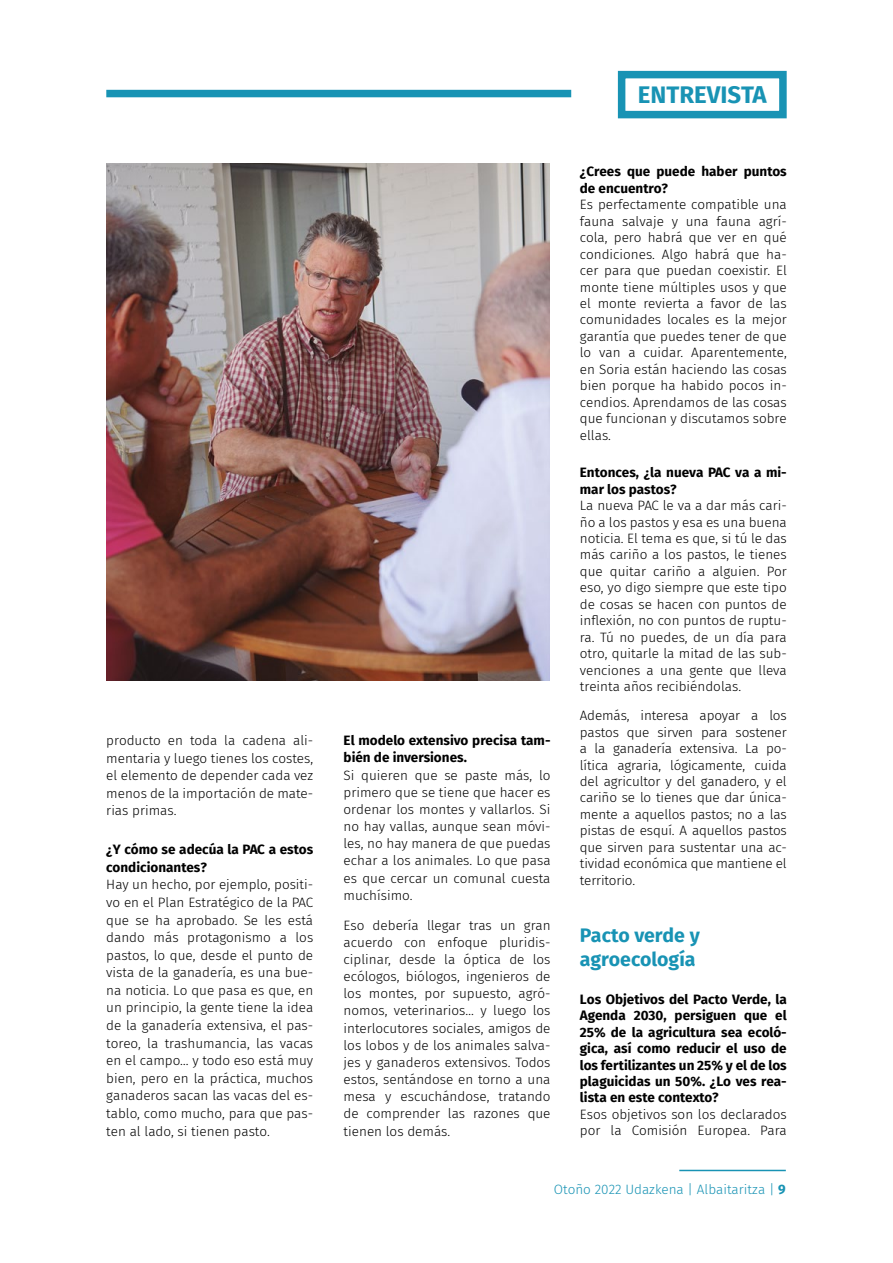
<style>
.page{position:relative;width:893px;height:1263px;background:#fff}
.page>*{position:absolute;margin:0;border:0;box-sizing:border-box;transform-origin:0 0}
.t1{font:700 24px "Fira Sans";color:#1893b4}
.t2{font:700 19.5px/23.7px "Fira Sans";color:#1893b4}
.t3{font:300 13.5px/16.5px "Fira Sans";color:#000;text-align:justify}
.t4{font:700 13.5px/16.5px "Fira Sans";color:#000}
.t5{font:300 13.5px "Fira Sans";color:#1893b4}
.s1{font-weight:700}
</style>
<div class="page">
<div style="left:618px;top:71px;width:169px;height:47px;border:8px solid #1893b4"></div>
<div style="left:106px;top:90px;width:465px;height:7px;background:#1893b4"></div>
<hr style="left:679px;top:1170px;width:107px;height:1px;background:#1893b4">
<img style="left:106px;top:164px;width:444px;height:516px">
<p class="t3" style="left:106px;top:731px;width:208px;line-height:17.5px">producto en toda la cadena ali&shy;mentaria y luego tienes los costes, el elemento de depender cada vez menos de la importación de mate&shy;rias primas.</p>
<p class="t4" style="left:106px;top:840px;width:208px;line-height:17.5px">¿Y cómo se adecúa la PAC a estos condicionantes?</p>
<p class="t3" style="left:106px;top:876px;width:208px;line-height:17.5px">Hay un hecho, por ejemplo, positi&shy;vo en el Plan Estratégico de la PAC que se ha aprobado. Se les está dando más protagonismo a los pastos, lo que, desde el punto de vista de la ganadería, es una bue&shy;na noticia. Lo que pasa es que, en un principio, la gente tiene la idea de la ganadería extensiva, el pas&shy;toreo, la trashumancia, las vacas en el campo… y todo eso está muy bien, pero en la práctica, muchos ganaderos sacan las vacas del es&shy;tablo, como mucho, para que pas&shy;ten al lado, si tienen pasto.</p>
<p class="t4" style="left:344px;top:731px;width:208px;line-height:17.1px">El modelo extensivo precisa tam&shy;bién de inversiones.</p>
<p class="t3" style="left:344px;top:766px;width:208px;line-height:17.1px">Si quieren que se paste más, lo primero que se tiene que hacer es ordenar los montes y vallarlos. Si no hay vallas, aunque sean móvi&shy;les, no hay manera de que puedas echar a los animales. Lo que pasa es que cercar un comunal cuesta muchísimo.</p>
<p class="t3" style="left:344px;top:916px;width:208px;line-height:17.1px">Eso debería llegar tras un gran acuerdo con enfoque pluridis&shy;ciplinar, desde la óptica de los ecólogos, biólogos, ingenieros de los montes, por supuesto, agró&shy;nomos, veterinarios… y luego los interlocutores sociales, amigos de los lobos y de los animales salva&shy;jes y ganaderos extensivos. Todos estos, sentándose en torno a una mesa y escuchándose, tratando de comprender las razones que tienen los demás.</p>
<h1 class="t1" style="left:638px;top:75px;width:130px">ENTREVISTA</h1>
<p class="t4" style="left:580px;top:163px;width:208px">¿Crees que puede haber puntos de encuentro?</p>
<p class="t3" style="left:580px;top:196px;width:208px">Es perfectamente compatible una fauna salvaje y una fauna agrí&shy;cola, pero habrá que ver en qué condiciones. Algo habrá que ha&shy;cer para que puedan coexistir. El monte tiene múltiples usos y que el monte revierta a favor de las comunidades locales es la mejor garantía que puedes tener de que lo van a cuidar. Aparentemente, en Soria están haciendo las cosas bien porque ha habido pocos in&shy;cendios. Aprendamos de las cosas que funcionan y discutamos sobre ellas.</p>
<p class="t4" style="left:580px;top:463px;width:208px">Entonces, ¿la nueva PAC va a mi&shy;mar los pastos?</p>
<p class="t3" style="left:580px;top:497px;width:208px">La nueva PAC le va a dar más cari&shy;ño a los pastos y esa es una buena noticia. El tema es que, si tú le das más cariño a los pastos, le tienes que quitar cariño a alguien. Por eso, yo digo siempre que este tipo de cosas se hacen con puntos de inflexión, no con puntos de ruptu&shy;ra. Tú no puedes, de un día para otro, quitarle la mitad de las sub&shy;venciones a una gente que lleva treinta años recibiéndolas.</p>
<p class="t3" style="left:580px;top:707px;width:208px">Además, interesa apoyar a los pastos que sirven para sostener a la ganadería extensiva. La po&shy;lítica agraria, lógicamente, cuida del agricultor y del ganadero, y el cariño se lo tienes que dar única&shy;mente a aquellos pastos; no a las pistas de esquí. A aquellos pastos que sirven para sustentar una ac&shy;tividad económica que mantiene el territorio.</p>
<h2 class="t2" style="left:580px;top:922px;width:121px">Pacto verde y agroecología</h2>
<p class="t4" style="left:580px;top:990px;width:208px;text-align:justify">Los Objetivos del Pacto Verde, la Agenda 2030, persiguen que el 25% de la agricultura sea ecoló&shy;gica, así como reducir el uso de los fertilizantes un 25% y el de los plaguicidas un 50%. ¿Lo ves rea&shy;lista en este contexto?</p>
<p class="t3" style="left:580px;top:1106px;width:208px">Esos objetivos son los declarados por la Comisión Europea. Para</p>
<p class="t5" style="left:554px;top:1180px;width:234px">Otoño 2022 Udazkena | Albaitaritza | <span class="s1">9</span></p>
</div>
